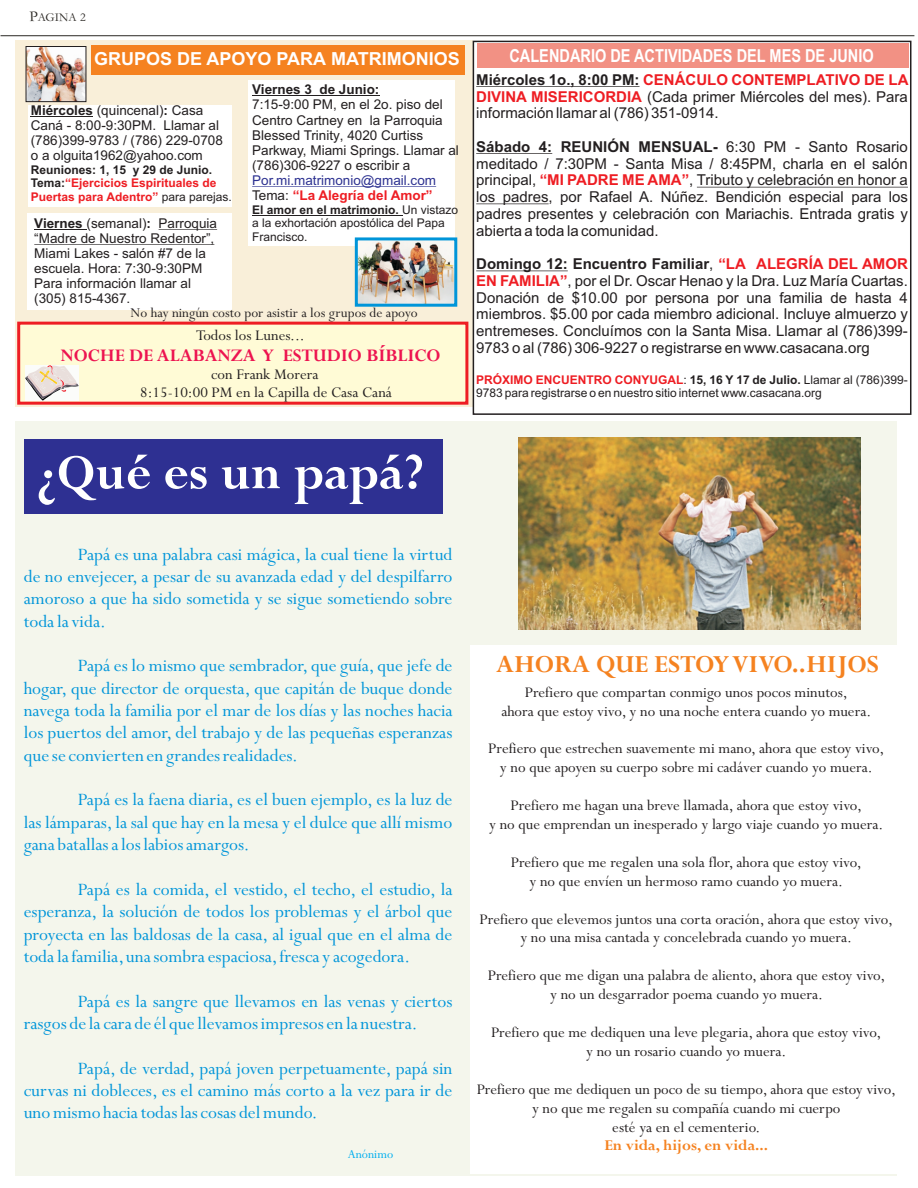
<style>
.page{position:relative;width:918px;height:1188px;background:#fff}
.page>*{position:absolute;margin:0;border:0;box-sizing:border-box;transform-origin:0 0}
.t1{font:700 54px "Perpetua";color:#fff}
.t2{font:700 27px "Perpetua";color:#f58220}
.t3{font:19.5px/22.4px "Perpetua";color:#0095d9;text-align:justify}
.t4{font:700 19.5px "Perpetua";color:#ed1450}
.t5{font:700 18px "Arial";color:#fff;scale:.81 1}
.t6{font:700 18px "Arial";color:#fff}
.t7{font:16.5px/18.9px "Perpetua";color:#231f20;text-align:center}
.t8{font:700 16.5px "Perpetua";color:#f58220}
.t9{font:15px/16.8px "Arial";color:#231f20;text-align:justify}
.t10{font:15px "Perpetua";color:#231f20}
.t11{font:13.5px/15.1px "Arial";color:#231f20}
.t12{font:13.5px "Arial";color:#2d3291}
.t13{font:700 13.5px "Arial";color:#ee1d23}
.t14{font:700 13.5px "Arial";color:#231f20}
.t15{font:13.5px "Perpetua";color:#00aeef}
.t16{font:12px/13.4px "Arial";color:#231f20}
.t17{font:700 12px/13.4px "Arial";color:#ee1d23}
.t18{font:12px "Garamond";color:#2a2723}
.s1{font-size:15px}
.s2{font-weight:700}
.s3{color:#231f20}
.s4{font-weight:400;color:#231f20}
.s5{font-weight:700;color:#ee1d23}
</style>
<div class="page">
<hr style="left:1px;top:35px;width:913px;height:1px;background:#2a2723">
<div style="left:477px;top:44px;width:432px;height:24px;background:#f29184"></div>
<div style="left:15px;top:41px;width:457px;height:366px;background:#f9efd9"></div>
<div style="left:91px;top:45px;width:374px;height:29px;background:#f58220"></div>
<div style="left:28px;top:105px;width:204px;height:102px;background:#fff"></div>
<hr style="left:31px;top:116px;width:62px;height:1px;background:#231f20">
<img style="left:28px;top:48px;width:56px;height:52px">
<div style="left:27px;top:213px;width:204px;height:96px;background:#fff"></div>
<hr style="left:34px;top:229px;width:53px;height:1px;background:#231f20">
<hr style="left:159px;top:229px;width:58px;height:1px;background:#231f20">
<hr style="left:34px;top:244px;width:180px;height:1px;background:#231f20">
<hr style="left:476px;top:86px;width:164px;height:1px;background:#231f20">
<hr style="left:476px;top:153px;width:76px;height:1px;background:#231f20">
<hr style="left:476px;top:271px;width:92px;height:1px;background:#231f20">
<hr style="left:697px;top:187px;width:211px;height:1px;background:#231f20">
<hr style="left:476px;top:204px;width:73px;height:1px;background:#231f20">
<div style="left:26px;top:46px;width:60px;height:56px;border:1px solid #231f20"></div>
<div style="left:248px;top:80px;width:207px;height:166px;background:#fff"></div>
<hr style="left:252px;top:96px;width:127px;height:1px;background:#231f20">
<hr style="left:252px;top:215px;width:150px;height:1px;background:#231f20">
<hr style="left:252px;top:186px;width:109px;height:1px;background:#2d3291">
<hr style="left:361px;top:186px;width:75px;height:1px;background:#2d3291">
<img style="left:359px;top:241px;width:94px;height:62px">
<div style="left:355px;top:237px;width:102px;height:70px;border:3px solid #0095d9"></div>
<div style="left:15px;top:422px;width:881px;height:754px;background:#f4f6ec"></div>
<svg style="left:17px;top:321px;width:452px;height:84px"></svg>
<img style="left:26px;top:366px;width:52px;height:34px">
<img style="left:519px;top:437px;width:341px;height:192px">
<div style="left:24px;top:439px;width:419px;height:75px;background:#2e3092"></div>
<div style="left:471px;top:646px;width:430px;height:528px;background:#fff"></div>
<p class="t18" style="left:29px;top:13px;width:58px"><span class="s1">P</span>AGINA 2</p>
<p class="t6" style="left:94px;top:52px;width:367px">GRUPOS DE APOYO PARA MATRIMONIOS</p>
<p class="t11" style="left:31px;top:104px;width:194px"><span class="s2">Miércoles</span> (quincenal)<span class="s2">:</span> Casa<br>Caná - 8:00-9:30PM. Llamar al (786)399-9783 / (786) 229-0708 o a olguita1962@yahoo.com</p>
<p class="t17" style="left:31px;top:164px;width:202px"><span class="s3">Reuniones: 1, 15 y 29 de Junio.<br>Tema:</span>“Ejercicios Espirituales de<br>Puertas para Adentro” <span class="s4">para parejas.</span></p>
<p class="t11" style="left:34px;top:217px;width:118px"><span class="s2">Viernes</span> (semanal)<span class="s2">:</span></p>
<p class="t11" style="left:34px;top:262px;width:170px">escuela. Hora: 7:30-9:30PM<br>Para información llamar al (305) 815-4367.</p>
<p class="t14" style="left:252px;top:85px;width:129px">Viernes 3 de Junio:</p>
<p class="t11" style="left:252px;top:98px;width:208px">7:15-9:00 PM, en el 2o. piso del<br>Centro Cartney en la Parroquia<br>Blessed Trinity, 4020 Curtiss<br>Parkway, Miami Springs. Llamar al (786)306-9227 o escribir a</p>
<p class="t13" style="left:252px;top:190px;width:182px"><span class="s4">Tema:</span> “La Alegría del Amor”</p>
<p class="t16" style="left:252px;top:204px;width:208px"><span class="s2">El amor en el matrimonio.</span> Un vistazo a la exhortación apostólica del Papa<br>Francisco.</p>
<p class="t12" style="left:252px;top:175px;width:185px">Por.mi.matrimonio@gmail.com</p>
<p class="t11" style="left:34px;top:217px;width:184px;text-indent:124px">Parroquia “Madre de Nuestro Redentor”,<br>Miami Lakes - salón #7 de la</p>
<p class="t10" style="left:131px;top:308px;width:289px">No hay ningún costo por asistir a los grupos de apoyo</p>
<p class="t7" style="left:196px;top:328px;width:110px">Todos los Lunes...</p>
<p class="t4" style="left:61px;top:349px;width:381px">NOCHE DE ALABANZA Y ESTUDIO BÍBLICO</p>
<p class="t7" style="left:140px;top:367px;width:253px;line-height:18.5px">con Frank Morera<br>8:15-10:00 PM en la Capilla de Casa Caná</p>
<p class="t5" style="left:509px;top:49px;width:451px">CALENDARIO DE ACTIVIDADES DEL MES DE JUNIO</p>
<p class="t9" style="left:476px;top:73px;width:434px"><span class="s2">Miércoles 1o., 8:00 PM:</span> <span class="s5">CENÁCULO CONTEMPLATIVO DE LA DIVINA MISERICORDIA</span> (Cada primer Miércoles del mes). Para información llamar al (786) 351-0914.</p>
<p class="t9" style="left:476px;top:140px;width:433px;text-align:left"><span class="s2">Sábado 4: REUNIÓN MENSUAL-</span> 6:30 PM - Santo Rosario meditado / 7:30PM - Santa Misa / 8:45PM, charla en el salón principal, <span class="s5">“MI PADRE ME AMA”</span>, Tributo y celebración en honor a los padres, por Rafael A. Núñez.<br>padres presentes y celebración con Mariachis. Entrada gratis y abierta a toda la comunidad.</p>
<p class="t9" style="left:476px;top:257px;width:433px"><span class="s2">Domingo 12: Encuentro Familiar</span>, <span class="s5">“LA ALEGRÍA DEL AMOR EN FAMILIA”</span>, por el Dr. Oscar Henao y la Dra. Luz María Cuartas.<br>Donación de $10.00 por persona por una familia de hasta 4 miembros. $5.00 por cada miembro adicional. Incluye almuerzo y entremeses. Concluímos con la Santa Misa. Llamar al (786)399- 9783 o al (786) 306-9227 o registrarse en www.casacana.org</p>
<p class="t16" style="left:476px;top:374px;width:433px"><span class="s5">PRÓXIMO ENCUENTRO CONYUGAL</span>: <span class="s2">15, 16 Y 17 de Julio.</span> Llamar al (786)399-<br>9783 para registrarse o en nuestro sitio internet www.casacana.org</p>
<p class="t9" style="left:716px;top:190px;width:194px">Bendición especial para los</p>
<h1 class="t1" style="left:37px;top:454px;width:388px">¿Qué es un papá?</h1>
<p class="t3" style="left:24px;top:545px;width:430px;text-indent:54px">Papá es una palabra casi mágica, la cual tiene la virtud de no envejecer, a pesar de su avanzada edad y del despilfarro amoroso a que ha sido sometida y se sigue sometiendo sobre toda la vida.</p>
<p class="t3" style="left:24px;top:657px;width:430px;text-indent:54px">Papá es lo mismo que sembrador, que guía, que jefe de hogar, que director de orquesta, que capitán de buque donde navega toda la familia por el mar de los días y las noches hacia los puertos del amor, del trabajo y de las pequeñas esperanzas que se convierten en grandes realidades.</p>
<p class="t3" style="left:24px;top:791px;width:430px;text-indent:54px">Papá es la faena diaria, es el buen ejemplo, es la luz de las lámparas,la sal que hay en la mesa y el dulce que allí mismo gana batallas a los labios amargos.</p>
<p class="t3" style="left:24px;top:881px;width:430px;text-indent:54px">Papá es la comida, el vestido, el techo, el estudio, la esperanza, la solución de todos los problemas y el árbol que proyecta en las baldosas de la casa, al igual que en el alma de toda la familia,una sombra espaciosa,fresca y acogedora.</p>
<p class="t3" style="left:24px;top:992px;width:430px;text-indent:54px">Papá es la sangre que llevamos en las venas y ciertos rasgos de la cara de él que llevamos impresos en la nuestra.</p>
<p class="t3" style="left:24px;top:1059px;width:430px;text-indent:54px">Papá, de verdad, papá joven perpetuamente, papá sin curvas ni dobleces, es el camino más corto a la vez para ir de uno mismo hacia todas las cosas del mundo.</p>
<p class="t15" style="left:348px;top:1150px;width:47px">Anónimo</p>
<h2 class="t2" style="left:496px;top:655px;width:385px">AHORA QUE ESTOY VIVO..HIJOS</h2>
<p class="t7" style="left:501px;top:685px;width:371px">Prefiero que compartan conmigo unos pocos minutos,<br>ahora que estoy vivo, y no una noche entera cuando yo muera.</p>
<p class="t7" style="left:488px;top:741px;width:398px">Prefiero que estrechen suavemente mi mano, ahora que estoy vivo, y no que apoyen su cuerpo sobre mi cadáver cuando yo muera.</p>
<p class="t7" style="left:489px;top:798px;width:396px">Prefiero me hagan una breve llamada, ahora que estoy vivo,<br>y no que emprendan un inesperado y largo viaje cuando yo muera.</p>
<p class="t7" style="left:511px;top:855px;width:353px">Prefiero que me regalen una sola flor, ahora que estoy vivo, y no que envíen un hermoso ramo cuando yo muera.</p>
<p class="t7" style="left:480px;top:911px;width:415px">Prefiero que elevemos juntos una corta oración, ahora que estoy vivo, y no una misa cantada y concelebrada cuando yo muera.</p>
<p class="t7" style="left:488px;top:968px;width:399px">Prefiero que me digan una palabra de aliento, ahora que estoy vivo, y no un desgarrador poema cuando yo muera.</p>
<p class="t7" style="left:491px;top:1025px;width:392px">Prefiero que me dediquen una leve plegaria, ahora que estoy vivo, y no un rosario cuando yo muera.</p>
<p class="t7" style="left:477px;top:1082px;width:421px">Prefiero que me dediquen un poco de su tiempo, ahora que estoy vivo, y no que me regalen su compañía cuando mi cuerpo<br>esté ya en el cementerio.</p>
<p class="t8" style="left:604px;top:1140px;width:165px">En vida, hijos, en vida...</p>
</div>
